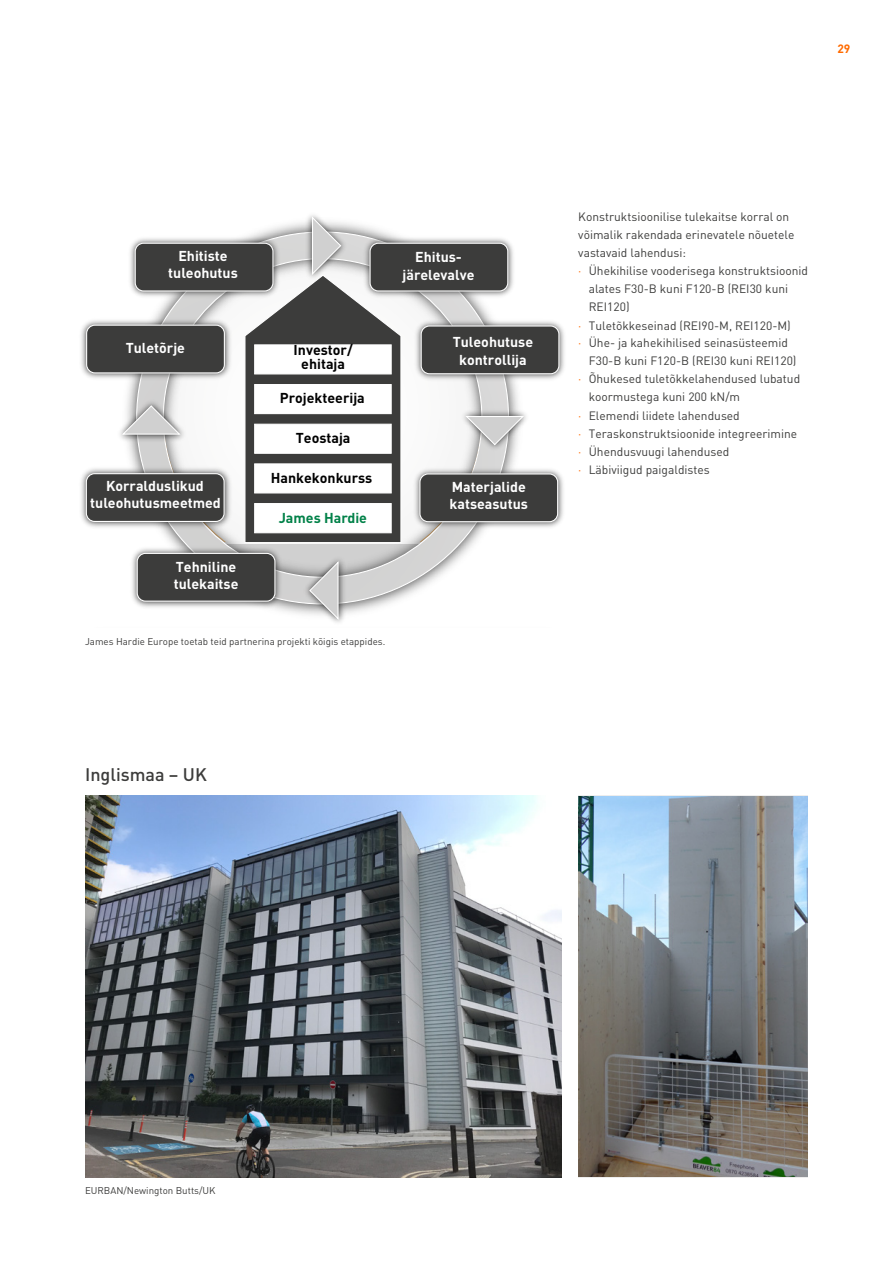
<style>
.page{position:relative;width:893px;height:1263px;background:#fff}
.page>*{position:absolute;margin:0;border:0;box-sizing:border-box;transform-origin:0 0}
.t1{font:500 18px "DIN Pro";color:#3c3c3b}
.t2{font:700 14.25px/17px "DIN Pro";color:#fff;text-align:center}
.t3{font:700 14.25px/14.2px "DIN Pro";color:#000;text-align:center}
.t4{font:700 14.25px "DIN Pro";color:#008148}
.t5{font:12px "DIN Pro";color:#3c3c3b}
.t6{font:700 12px "DIN Pro";color:#ff6b00}
.t7{font:9.75px "DIN Pro";color:#3c3c3b}
.s1{color:#ff6b00}
</style>
<div class="page">
<svg style="left:136px;top:301px;width:374px;height:279px"></svg>
<img style="left:120px;top:396px;width:70px;height:48px">
<svg style="left:121px;top:404px;width:60px;height:32px"></svg>
<svg style="left:213px;top:215px;width:221px;height:406px"></svg>
<img style="left:132px;top:543px;width:153px;height:68px">
<div style="left:137px;top:553px;width:138px;height:48px;background:#3c3c3b;border-radius:8px"></div>
<div style="left:137px;top:553px;width:138px;height:49px;border:1px solid #fff;border-radius:8px"></div>
<img style="left:81px;top:464px;width:153px;height:67px">
<div style="left:86px;top:474px;width:138px;height:47px;background:#3c3c3b;border-radius:8px"></div>
<div style="left:86px;top:473px;width:139px;height:49px;border:1px solid #fff;border-radius:8px"></div>
<img style="left:410px;top:464px;width:154px;height:68px">
<div style="left:420px;top:474px;width:138px;height:48px;background:#3c3c3b;border-radius:8px"></div>
<div style="left:419px;top:473px;width:139px;height:49px;border:1px solid #fff;border-radius:8px"></div>
<img style="left:81px;top:315px;width:153px;height:68px">
<div style="left:87px;top:325px;width:137px;height:48px;background:#3c3c3b;border-radius:8px"></div>
<div style="left:86px;top:325px;width:139px;height:48px;border:1px solid #fff;border-radius:8px"></div>
<img style="left:130px;top:233px;width:153px;height:68px">
<div style="left:135px;top:243px;width:138px;height:48px;background:#3c3c3b;border-radius:8px"></div>
<div style="left:135px;top:243px;width:138px;height:48px;border:1px solid #fff;border-radius:8px"></div>
<img style="left:360px;top:233px;width:154px;height:68px">
<div style="left:370px;top:243px;width:138px;height:48px;background:#3c3c3b;border-radius:8px"></div>
<div style="left:369px;top:243px;width:139px;height:48px;border:1px solid #fff;border-radius:8px"></div>
<img style="left:411px;top:316px;width:154px;height:68px">
<div style="left:421px;top:326px;width:138px;height:48px;background:#3c3c3b;border-radius:8px"></div>
<div style="left:421px;top:325px;width:138px;height:49px;border:1px solid #fff;border-radius:8px"></div>
<img style="left:456px;top:407px;width:70px;height:48px">
<svg style="left:465px;top:415px;width:60px;height:31px"></svg>
<img style="left:85px;top:795px;width:476px;height:383px">
<img style="left:578px;top:796px;width:230px;height:380px">
<p class="t6" style="left:837px;top:40px;width:15px">29</p>
<p class="t2" style="left:168px;top:247px;width:71px">Ehitiste tuleohutus</p>
<p class="t2" style="left:403px;top:247px;width:73px;line-height:18px">Ehitus&shy;järelevalve</p>
<p class="t2" style="left:126px;top:339px;width:61px">Tuletõrje</p>
<p class="t2" style="left:90px;top:477px;width:132px">Korralduslikud tuleohutusmeetmed</p>
<p class="t2" style="left:174px;top:557px;width:66px;text-align:left">Tehniline tulekaitse</p>
<p class="t3" style="left:294px;top:342px;width:61px">Investor/ ehitaja</p>
<p class="t3" style="left:280px;top:390px;width:86px">Projekteerija</p>
<p class="t3" style="left:296px;top:430px;width:56px">Teostaja</p>
<p class="t3" style="left:271px;top:470px;width:103px">Hankekonkurss</p>
<p class="t4" style="left:279px;top:508px;width:90px">James Hardie</p>
<p class="t7" style="left:85px;top:635px;width:302px">James Hardie Europe toetab teid partnerina projekti kõigis etappides.</p>
<p class="t2" style="left:453px;top:332px;width:82px;line-height:18px">Tuleohutuse kontrollija</p>
<p class="t2" style="left:450px;top:478px;width:80px;text-align:left">Materjalide katseasutus</p>
<p class="t5" style="left:578px;top:209px;width:213px">Konstruktsioonilise tulekaitse korral on</p>
<p class="t5" style="left:578px;top:227px;width:218px">võimalik rakendada erinevatele nõuetele</p>
<p class="t5" style="left:578px;top:245px;width:109px">vastavaid lahendusi:</p>
<p class="t5" style="left:578px;top:263px;width:231px"><span class="s1">·</span> Ühekihilise vooderisega konstruktsioonid</p>
<p class="t5" style="left:589px;top:281px;width:201px">alates F30-B kuni F120-B (REI30 kuni</p>
<p class="t5" style="left:589px;top:299px;width:42px">REI120)</p>
<p class="t5" style="left:578px;top:317px;width:214px"><span class="s1">·</span> Tuletõkkeseinad (REI90-M, REI120-M)</p>
<p class="t5" style="left:578px;top:335px;width:211px"><span class="s1">·</span> Ühe- ja kahekihilised seinasüsteemid</p>
<p class="t5" style="left:589px;top:353px;width:209px">F30-B kuni F120-B (REI30 kuni REI120)</p>
<p class="t5" style="left:578px;top:371px;width:224px"><span class="s1">·</span> Õhukesed tuletõkkelahendused lubatud</p>
<p class="t5" style="left:589px;top:389px;width:153px">koormustega kuni 200 kN/m</p>
<p class="t5" style="left:578px;top:407px;width:163px"><span class="s1">·</span> Elemendi liidete lahendused</p>
<p class="t5" style="left:578px;top:425px;width:221px"><span class="s1">·</span> Teraskonstruktsioonide integreerimine</p>
<p class="t5" style="left:578px;top:443px;width:153px"><span class="s1">·</span> Ühendusvuugi lahendused</p>
<p class="t5" style="left:578px;top:461px;width:133px"><span class="s1">·</span> Läbiviigud paigaldistes</p>
<h1 class="t1" style="left:85px;top:762px;width:123px">Inglismaa – UK</h1>
<p class="t7" style="left:85px;top:1184px;width:132px">EURBAN/Newington Butts/UK</p>
</div>
